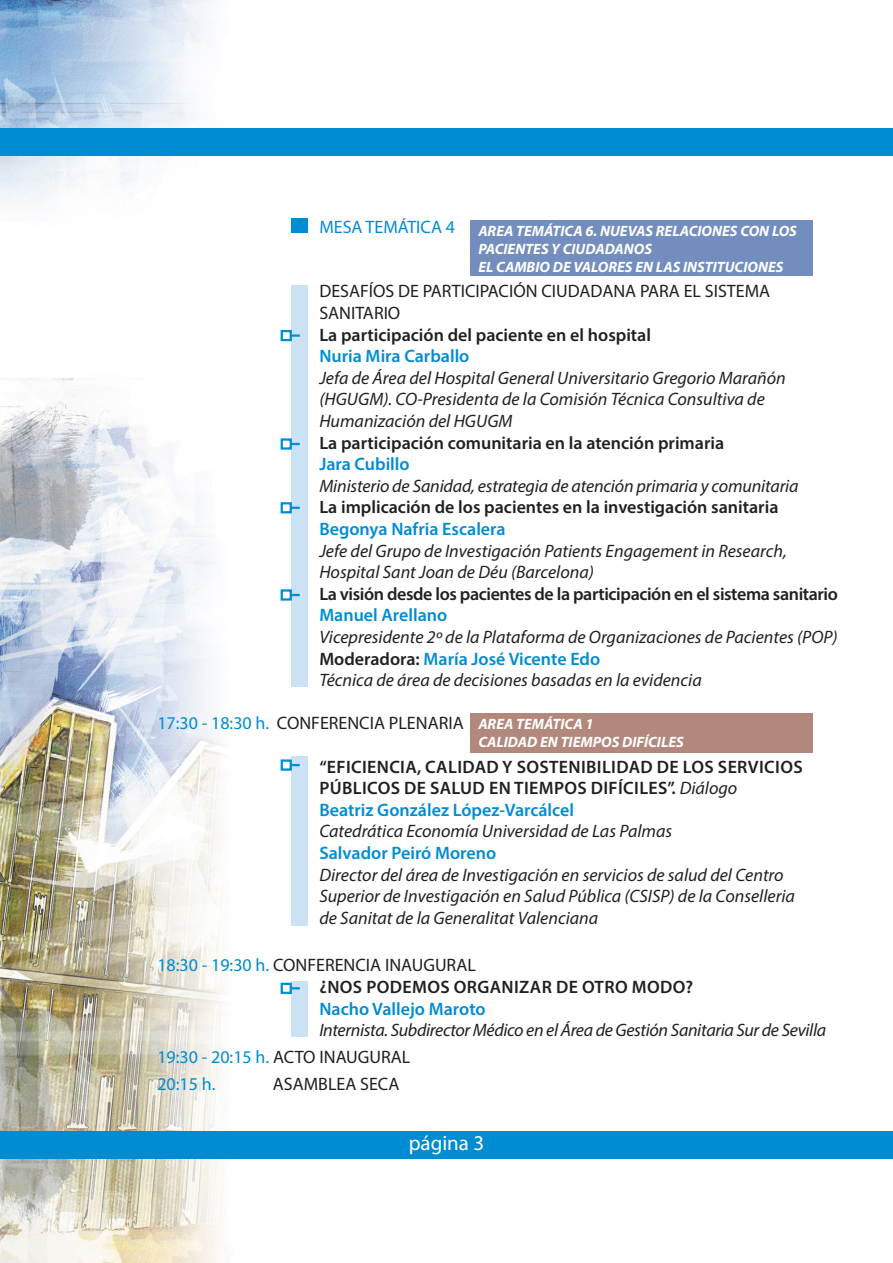
<style>
.page{position:relative;width:893px;height:1263px;background:#fff}
.page>*{position:absolute;margin:0;border:0;box-sizing:border-box;transform-origin:0 0}
.t1{font:21px "Myriad Pro";color:#fff}
.t2{font:italic 18px/21.6px "Myriad Pro";color:#231f20}
.t3{font:600 18px/21.6px "Myriad Pro";letter-spacing:.02em;color:#231f20}
.t4{font:600 18px "Myriad Pro";color:#231f20}
.t5{font:600 18px "Myriad Pro";color:#008cd3}
.t6{font:italic 18px/27px "Myriad Pro";letter-spacing:-.02em;color:#231f20}
.t7{font:18px/21.6px "Myriad Pro";color:#231f20}
.t8{font:600 18px "Myriad Pro";letter-spacing:-.02em;color:#231f20}
.t9{font:18px "Myriad Pro";color:#008cd3}
.t10{font:italic 700 15px/18px "Myriad Pro";color:#fff}
.s1{font-weight:600;font-style:normal}
.s2{font-weight:600;font-style:normal;color:#008cd3}
.s3{color:#008cd3}
.s4{font-weight:400;font-style:italic}
.s5{font-weight:400;color:#008cd3}
.s6{font-weight:400}
.s7{font-style:normal;color:#008cd3}
.s8{font-style:normal}
</style>
<div class="page">
<img style="left:0;top:0;width:268px;height:1263px">
<div style="left:0;top:129px;width:893px;height:27px;background:#008cd3"></div>
<div style="left:291px;top:285px;width:17px;height:402px;background:#cbe2f5"></div>
<svg style="left:292px;top:334px;width:8px;height:3px"></svg>
<div style="left:281px;top:330px;width:11px;height:11px;border:2px solid #008cd3"></div>
<svg style="left:292px;top:443px;width:8px;height:2px"></svg>
<div style="left:281px;top:438px;width:11px;height:12px;border:2px solid #008cd3"></div>
<div style="left:291px;top:219px;width:17px;height:14px;background:#008cd3"></div>
<svg style="left:292px;top:507px;width:8px;height:2px"></svg>
<div style="left:281px;top:502px;width:11px;height:11px;border:2px solid #008cd3"></div>
<div style="left:291px;top:757px;width:17px;height:169px;background:#cbe2f5"></div>
<div style="left:471px;top:220px;width:342px;height:56px;background:#738ebe"></div>
<div style="left:471px;top:714px;width:342px;height:39px;background:#b3887c"></div>
<div style="left:0;top:1131px;width:893px;height:28px;background:#008cd3"></div>
<svg style="left:292px;top:764px;width:8px;height:2px"></svg>
<div style="left:281px;top:759px;width:11px;height:12px;border:2px solid #008cd3"></div>
<div style="left:291px;top:981px;width:17px;height:55px;background:#cbe2f5"></div>
<svg style="left:292px;top:987px;width:8px;height:2px"></svg>
<div style="left:281px;top:983px;width:11px;height:11px;border:2px solid #008cd3"></div>
<svg style="left:292px;top:594px;width:8px;height:2px"></svg>
<div style="left:281px;top:589px;width:11px;height:12px;border:2px solid #008cd3"></div>
<p class="t9" style="left:319px;top:215px;width:137px">MESA TEMÁTICA 4</p>
<p class="t10" style="left:478px;top:221px;width:320px">AREA TEMÁTICA 6. NUEVAS RELACIONES CON LOS<br>PACIENTES Y CIUDADANOS<br>EL CAMBIO DE VALORES EN LAS INSTITUCIONES</p>
<p class="t7" style="left:319px;top:280px;width:452px">DESAFÍOS DE PARTICIPACIÓN CIUDADANA PARA EL SISTEMA<br>SANITARIO</p>
<p class="t4" style="left:319px;top:323px;width:333px">La participación del paciente en el hospital</p>
<p class="t5" style="left:319px;top:345px;width:152px">Nuria Mira Carballo</p>
<p class="t2" style="left:319px;top:367px;width:468px">Jefa de Área del Hospital General Universitario Gregorio Marañón (HGUGM). CO-Presidenta de la Comisión Técnica Consultiva de<br>Humanización del HGUGM</p>
<p class="t4" style="left:319px;top:431px;width:406px">La participación comunitaria en la atención primaria</p>
<p class="t5" style="left:319px;top:453px;width:92px">Jara Cubillo</p>
<p class="t2" style="left:319px;top:475px;width:481px">Ministerio de Sanidad, estrategia de atención primaria y comunitaria</p>
<p class="t4" style="left:319px;top:496px;width:461px">La implicación de los pacientes en la investigación sanitaria</p>
<p class="t5" style="left:319px;top:517px;width:188px">Begonya Nafria Escalera</p>
<p class="t2" style="left:319px;top:539px;width:469px">Jefe del Grupo de Investigación Patients Engagement in Research,<br>Hospital Sant Joan de Déu (Barcelona)</p>
<p class="t8" style="left:319px;top:582px;width:520px">La visión desde los pacientes de la participación en el sistema sanitario</p>
<p class="t5" style="left:319px;top:604px;width:130px">Manuel Arellano</p>
<p class="t2" style="left:319px;top:626px;width:520px">Vicepresidente 2º de la Plataforma de Organizaciones de Pacientes (POP)<br><span class="s1">Moderadora:</span> <span class="s2">María José Vicente Edo<br></span>Técnica de área de decisiones basadas en la evidencia</p>
<p class="t7" style="left:157px;top:712px;width:308px"><span class="s3">17:30 - 18:30 h.</span> CONFERENCIA PLENARIA</p>
<p class="t3" style="left:319px;top:755px;width:485px">“EFICIENCIA, CALIDAD Y SOSTENIBILIDAD DE LOS SERVICIOS<br>PÚBLICOS DE SALUD EN TIEMPOS DIFÍCILES”. <span class="s4">Diálogo<br></span><span class="s3">Beatriz González López-Varcálcel</span></p>
<p class="t2" style="left:319px;top:820px;width:354px">Catedrática Economía Universidad de Las Palmas</p>
<p class="t5" style="left:319px;top:841px;width:178px">Salvador Peiró Moreno</p>
<p class="t2" style="left:319px;top:863px;width:477px">Director del área de Investigación en servicios de salud del Centro<br>Superior de Investigación en Salud Pública (CSISP) de la Conselleria de Sanitat de la Generalitat Valenciana</p>
<p class="t10" style="left:478px;top:714px;width:207px">AREA TEMÁTICA 1<br>CALIDAD EN TIEMPOS DIFÍCILES</p>
<p class="t3" style="left:319px;top:954px;width:375px;text-indent:-162px"><span class="s5">18:30 - 19:30 h.</span> <span class="s6">CONFERENCIA INAUGURAL<br></span>¿NOS PODEMOS ORGANIZAR DE OTRO MODO?</p>
<p class="t5" style="left:319px;top:997px;width:168px">Nacho Vallejo Maroto</p>
<p class="t6" style="left:157px;top:1016px;width:670px;text-indent:162px">Internista. Subdirector Médico en el Área de Gestión Sanitaria Sur de Sevilla<br><span class="s7">19:30 - 20:15 h.</span> <span class="s8">ACTO INAUGURAL<br></span><span class="s7">20:15 h.</span></p>
<p class="t7" style="left:273px;top:1073px;width:128px">ASAMBLEA SECA</p>
<p class="t1" style="left:409px;top:1130px;width:77px">página 3</p>
</div>
